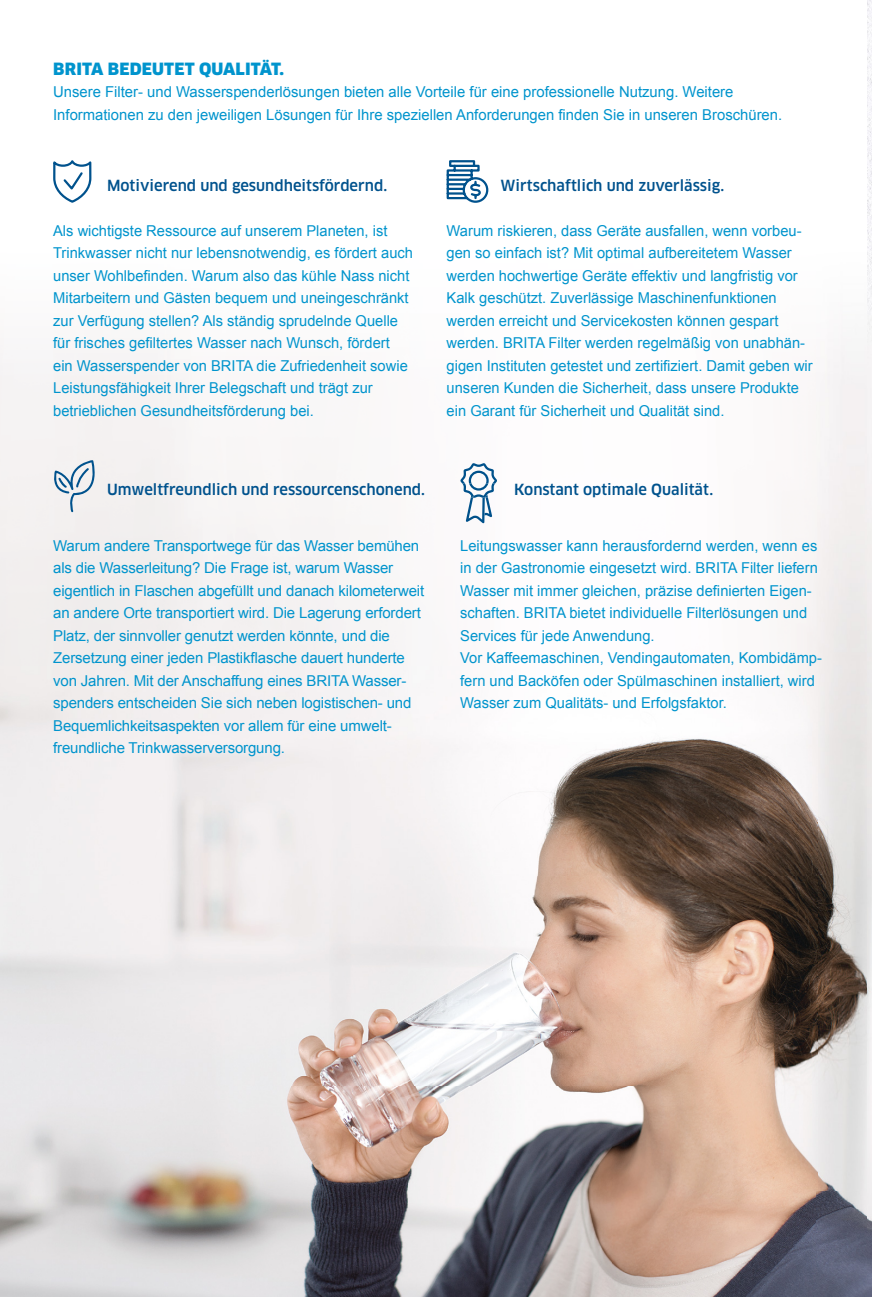
<style>
.page{position:relative;width:872px;height:1297px;background:#fff}
.page>*{position:absolute;margin:0;border:0;box-sizing:border-box;transform-origin:0 0}
.t1{font:900 16.5px "Clan Pro";letter-spacing:.01em;color:#0094cd}
.t2{font:15px/22.5px "Arial";color:#0094cd}
.t3{font:500 15px "Clan Pro";color:#00528d}
</style>
<div class="page">
<img style="left:867px;top:0;width:5px;height:246px">
<img style="left:0;top:246px;width:872px;height:1051px">
<img style="left:497px;top:483px;width:215px;height:15px">
<svg style="left:446px;top:160px;width:43px;height:43px"></svg>
<svg style="left:53px;top:160px;width:39px;height:43px"></svg>
<svg style="left:52px;top:460px;width:44px;height:52px"></svg>
<img style="left:485px;top:498px;width:7px;height:19px">
<img style="left:460px;top:463px;width:37px;height:35px">
<img style="left:462px;top:483px;width:33px;height:15px">
<img style="left:466px;top:498px;width:19px;height:25px">
<img style="left:469px;top:471px;width:20px;height:20px">
<img style="left:469px;top:483px;width:19px;height:8px">
<p class="t1" style="left:53px;top:59px;width:232px">BRITA BEDEUTET QUALITÄT.</p>
<p class="t2" style="left:53px;top:81px;width:730px">Unsere Filter- und Wasserspenderlösungen bieten alle Vorteile für eine professionelle Nutzung. Weitere<br>Informationen zu den jeweiligen Lösungen für Ihre speziellen Anforderungen finden Sie in unseren Broschüren.</p>
<p class="t3" style="left:107px;top:177px;width:281px">Motivierend und gesundheitsfördernd.</p>
<p class="t2" style="left:53px;top:219px;width:361px">Als wichtigste Ressource auf unserem Planeten, ist Trinkwasser nicht nur lebensnotwendig, es fördert auch unser Wohlbefinden. Warum also das kühle Nass nicht Mitarbeitern und Gästen bequem und uneingeschränkt zur Verfügung stellen? Als ständig sprudelnde Quelle für frisches gefiltertes Wasser nach Wunsch, fördert ein Wasserspender von BRITA die Zufriedenheit sowie Leistungsfähigkeit Ihrer Belegschaft und trägt zur betrieblichen Gesundheitsförderung bei.</p>
<p class="t3" style="left:500px;top:177px;width:225px">Wirtschaftlich und zuverlässig.</p>
<p class="t2" style="left:446px;top:219px;width:368px">Warum riskieren, dass Geräte ausfallen, wenn vorbeu&shy;gen so einfach ist? Mit optimal aufbereitetem Wasser werden hochwertige Geräte effektiv und langfristig vor Kalk geschützt. Zuverlässige Maschinenfunktionen werden erreicht und Servicekosten können gespart werden. BRITA Filter werden regelmäßig von unabhän&shy;gigen Instituten getestet und zertifiziert. Damit geben wir unseren Kunden die Sicherheit, dass unsere Produkte ein Garant für Sicherheit und Qualität sind.</p>
<p class="t3" style="left:107px;top:480px;width:319px">Umweltfreundlich und ressourcenschonend.</p>
<p class="t2" style="left:53px;top:534px;width:372px">Warum andere Transportwege für das Wasser bemühen als die Wasserleitung? Die Frage ist, warum Wasser eigentlich in Flaschen abgefüllt und danach kilometerweit an andere Orte transportiert wird. Die Lagerung erfordert Platz, der sinnvoller genutzt werden könnte, und die Zersetzung einer jeden Plastikflasche dauert hunderte von Jahren. Mit der Anschaffung eines BRITA Wasser&shy;spenders entscheiden Sie sich neben logistischen- und Bequemlichkeitsaspekten vor allem für eine umwelt&shy;freundliche Trinkwasserversorgung.</p>
<p class="t3" style="left:514px;top:481px;width:201px">Konstant optimale Qualität.</p>
<p class="t2" style="left:460px;top:534px;width:363px">Leitungswasser kann herausfordernd werden, wenn es in der Gastronomie eingesetzt wird. BRITA Filter liefern Wasser mit immer gleichen, präzise definierten Eigen&shy;schaften. BRITA bietet individuelle Filterlösungen und Services für jede Anwendung.<br>Vor Kaffee maschinen, Vendingautomaten, Kombidämp&shy;fern und Backöfen oder Spülmaschinen installiert, wird Wasser zum Qualitäts- und Erfolgsfaktor.</p>
</div>
